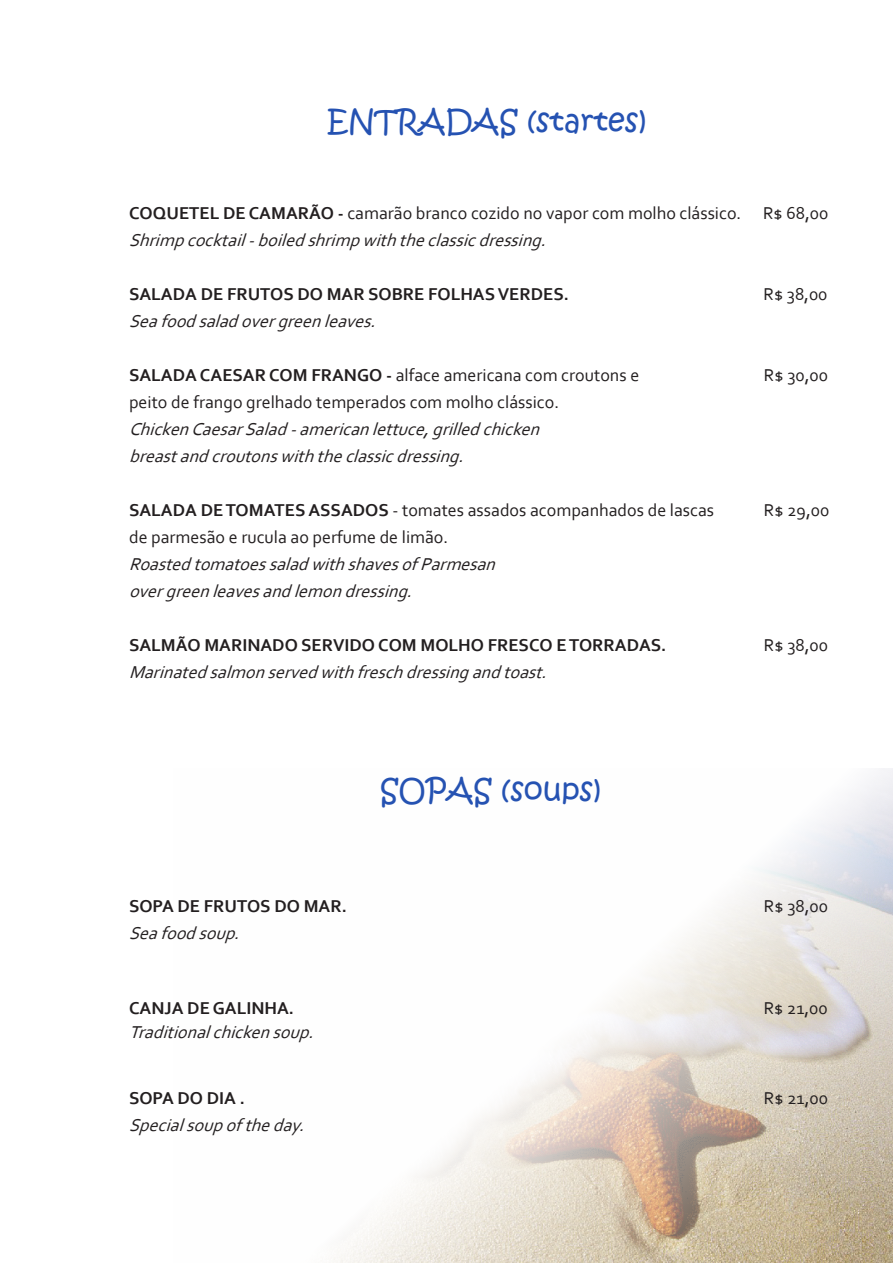
<style>
.page{position:relative;width:893px;height:1263px;background:#fff}
.page>*{position:absolute;margin:0;border:0;box-sizing:border-box;transform-origin:0 0}
.t1{font:30px "Kristen ITC";color:#2552b2}
.t2{font:italic 18px/27px "Corbel";color:#231f20}
.t3{font:18px "Corbel";color:#231f20}
.t4{font:700 18px "Corbel";color:#231f20}
.s1{font-weight:700}
.s2{font-style:normal}
</style>
<div class="page">
<img style="left:334px;top:768px;width:559px;height:495px">
<p class="t1" style="left:327px;top:101px;width:321px">ENTRADAS (startes)</p>
<p class="t3" style="left:129px;top:202px;width:701px"><span class="s1">COQUETEL DE CAMARÃO -</span> camarão branco cozido no vapor com molho clássico. R$ 68,00</p>
<p class="t2" style="left:129px;top:226px;width:425px">Shrimpcocktail-boiledshrimpwiththeclassicdressing.</p>
<p class="t4" style="left:129px;top:283px;width:441px">SALADA DE FRUTOS DO MAR SOBRE FOLHAS VERDES.</p>
<p class="t3" style="left:763px;top:283px;width:66px">R$ 38,00</p>
<p class="t2" style="left:129px;top:307px;width:254px">Seafoodsaladovergreenleaves.</p>
<p class="t3" style="left:129px;top:364px;width:512px"><span class="s1">SALADA CAESAR COM FRANGO -</span> alface americana com croutons e</p>
<p class="t3" style="left:764px;top:364px;width:66px">R$ 30,00</p>
<p class="t2" style="left:129px;top:388px;width:432px"><span class="s2">peito de frango grelhado temperados com molho clássico.<br></span>ChickenCaesarSalad-americanlettuce,grilledchicken breastandcroutonswiththeclassicdressing.</p>
<p class="t3" style="left:129px;top:499px;width:587px"><span class="s1">SALADA DE TOMATES ASSADOS</span> - tomates assados acompanhados de lascas</p>
<p class="t3" style="left:764px;top:499px;width:67px">R$ 29,00</p>
<p class="t2" style="left:129px;top:523px;width:374px"><span class="s2">de parmesão e rucula ao perfume de limão.<br></span>RoastedtomatoessaladwithshavesofParmesan overgreenleavesandlemondressing.</p>
<p class="t4" style="left:129px;top:634px;width:539px">SALMÃO MARINADO SERVIDO COM MOLHO FRESCO E TORRADAS.</p>
<p class="t3" style="left:764px;top:634px;width:66px">R$ 38,00</p>
<p class="t2" style="left:129px;top:658px;width:425px">Marinatedsalmonservedwithfreschdressingandtoast.</p>
<p class="t1" style="left:380px;top:770px;width:223px">SOPAS (soups)</p>
<p class="t4" style="left:129px;top:895px;width:219px">SOPA DE FRUTOS DO MAR.</p>
<p class="t3" style="left:764px;top:895px;width:66px">R$ 38,00</p>
<p class="t2" style="left:129px;top:919px;width:118px">Seafoodsoup.</p>
<p class="t4" style="left:129px;top:997px;width:167px">CANJA DE GALINHA.</p>
<p class="t3" style="left:764px;top:997px;width:66px">R$ 21,00</p>
<p class="t2" style="left:129px;top:1018px;width:192px">Traditionalchickensoup.</p>
<p class="t4" style="left:129px;top:1087px;width:118px">SOPA DO DIA .</p>
<p class="t3" style="left:764px;top:1087px;width:66px">R$ 21,00</p>
<p class="t2" style="left:129px;top:1111px;width:183px">Specialsoupoftheday.</p>
</div>
